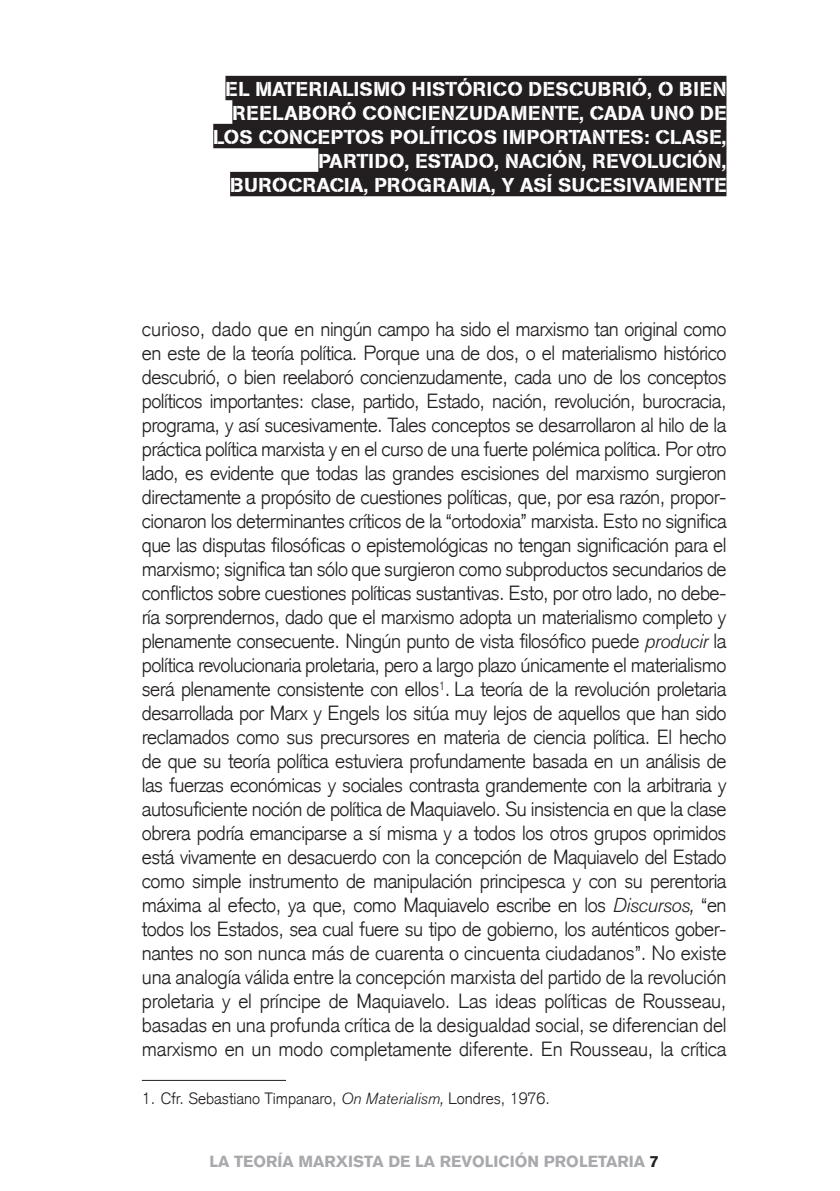
<style>
.page{position:relative;width:840px;height:1191px;background:#fff}
.page>*{position:absolute;margin:0;border:0;box-sizing:border-box;transform-origin:0 0}
.t1{font:300 20px/24px "Akzidenz Grotesk CE";letter-spacing:-.01em;color:#231f20;text-align:justify}
.t2{font:20px/24px "AG Book Stencil";letter-spacing:.02em;color:#fff;text-align:right}
.t3{font:300 16px "Akzidenz Grotesk CE";color:#231f20}
.t4{font:700 16px "Akzidenz Grotesk BQ";color:#a8a9ad}
.s1{font-family:"Akzidenz Grotesk BQ";font-style:italic}
.s2{color:#231f20}
</style>
<div class="page">
<hr style="left:142px;top:1080px;width:144px;height:1px;background:#231f20">
<div style="left:225px;top:76px;width:501px;height:24px;background:#231f20"></div>
<div style="left:232px;top:100px;width:494px;height:24px;background:#231f20"></div>
<div style="left:213px;top:124px;width:513px;height:24px;background:#231f20"></div>
<div style="left:318px;top:148px;width:408px;height:24px;background:#231f20"></div>
<div style="left:230px;top:172px;width:496px;height:24px;background:#231f20"></div>
<p class="t2" style="left:213px;top:77px;width:514px">EL MATERIALISMO HISTÓRICO DESCUBRIÓ, O BIEN REELABORÓ CONCIENZUDAMENTE, CADA UNO DE LOS CONCEPTOS POLÍTICOS IMPORTANTES: CLASE, PARTIDO, ESTADO, NACIÓN, REVOLUCIÓN, BUROCRACIA, PROGRAMA, Y ASÍ SUCESIVAMENTE</p>
<p class="t1" style="left:142px;top:317px;width:586px">curioso, dado que en ningún campo ha sido el marxismo tan original como en este de la teoría política. Porque una de dos, o el materialismo histórico descubrió, o bien reelaboró concienzudamente, cada uno de los conceptos políticos importantes: clase, partido, Estado, nación, revolución, burocracia, programa, y así sucesivamente. Tales conceptos se desarrollaron al hilo de la práctica política marxista y en el curso de una fuerte polémica política. Por otro lado, es evidente que todas las grandes escisiones del marxismo surgieron directamente a propósito de cuestiones políticas, que, por esa razón, propor&shy;cionaron los determinantes críticos de la “ortodoxia” marxista. Esto no significa que las disputas filosóficas o epistemológicas no tengan significación para el marxismo; significa tan sólo que surgieron como subproductos secundarios de conflictos sobre cuestiones políticas sustantivas. Esto, por otro lado, no debe&shy;ría sorprendernos, dado que el marxismo adopta un materialismo completo y plenamente consecuente. Ningún punto de vista filosófico puede <span class="s1">producir</span> la política revolucionaria proletaria, pero a largo plazo únicamente el materialismo será plenamente consistente con ellos<sup>1</sup>. La teoría de la revolución proletaria desarrollada por Marx y Engels los sitúa muy lejos de aquellos que han sido reclamados como sus precursores en materia de ciencia política. El hecho de que su teoría política estuviera profundamente basada en un análisis de las fuerzas económicas y sociales contrasta grandemente con la arbitraria y autosuficiente noción de política de Maquiavelo. Su insistencia en que la clase obrera podría emanciparse a sí misma y a todos los otros grupos oprimidos está vivamente en desacuerdo con la concepción de Maquiavelo del Estado como simple instrumento de manipulación principesca y con su perentoria máxima al efecto, ya que, como Maquiavelo escribe en los <span class="s1">Discursos,</span> “en todos los Estados, sea cual fuere su tipo de gobierno, los auténticos gober&shy;nantes no son nunca más de cuarenta o cincuenta ciudadanos”. No existe una analogía válida entre la concepción marxista del partido de la revolución proletaria y el príncipe de Maquiavelo. Las ideas políticas de Rousseau, basadas en una profunda crítica de la desigualdad social, se diferencian del marxismo en un modo completamente diferente. En Rousseau, la crítica</p>
<p class="t3" style="left:142px;top:1088px;width:409px">1. Cfr. Sebastiano Timpanaro, <span class="s1">On Materialism,</span> Londres, 1976.</p>
<p class="t4" style="left:209px;top:1151px;width:450px">LA TEORÍA MARXISTA DE LA REVOLICIÓN PROLETARIA <span class="s2">7</span></p>
</div>
